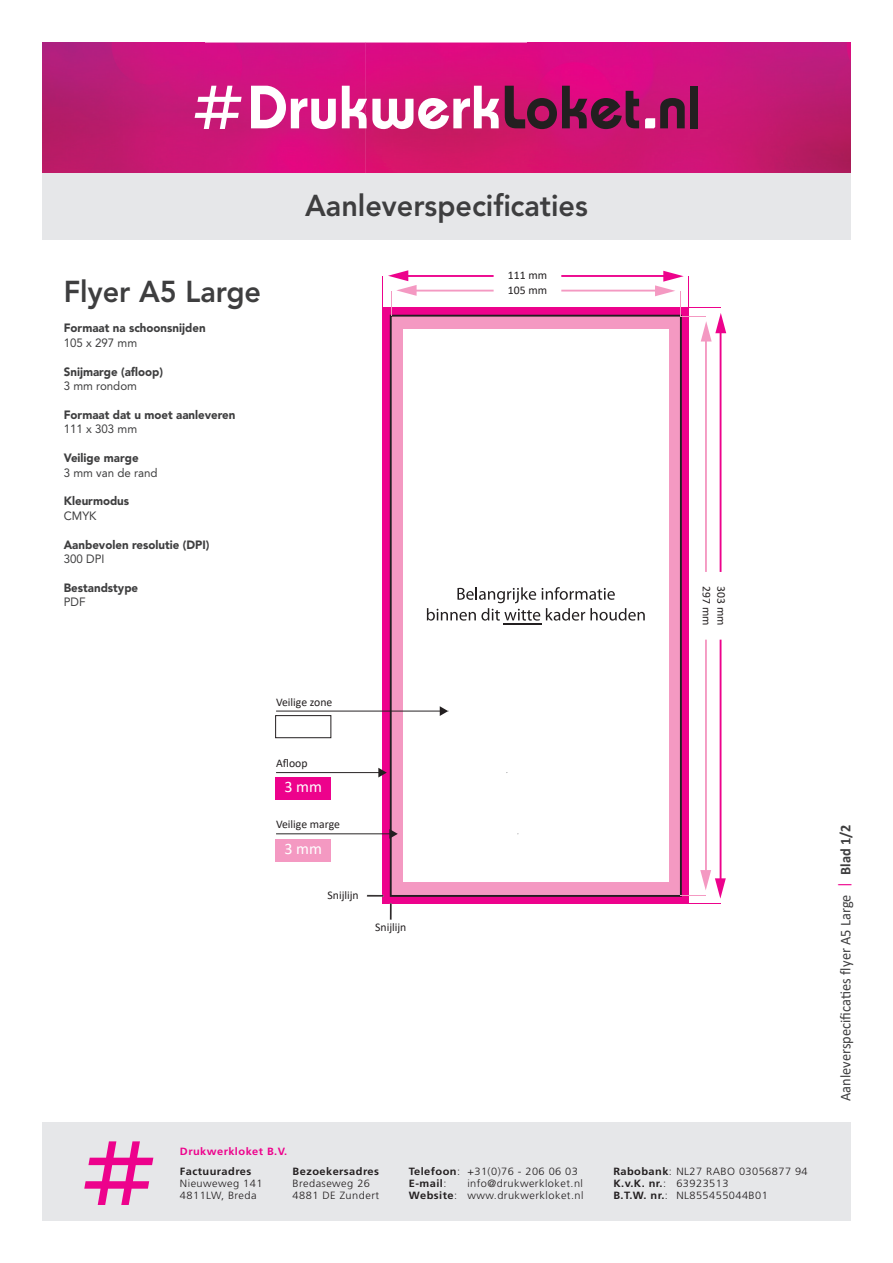
<style>
.page{position:relative;width:893px;height:1263px;background:#fff}
.page>*{position:absolute;margin:0;border:0;box-sizing:border-box;transform-origin:0 0}
.t1{font:800 30px "Avenir";color:#3e3e3f;scale:.96 1}
.t2{font:16.05px "Calibri";color:#fff}
.t3{font:15px "Calibri";color:#3e3e3f;scale:.96 1}
.t4{font:900 12px "Avenir";color:#3e3e3f;scale:.96 1}
.t5{font:12px "Avenir";color:#3e3e3f;scale:.96 1}
.t6{font:11.7px "Calibri";color:#231f20}
.t7{font:300 10.5px/12px "Frutiger";letter-spacing:.04em;color:#231f20;scale:1.05 1}
.t8{font:700 10.5px "Frutiger";letter-spacing:.04em;color:#231f20;scale:1.05 1}
.t9{font:700 10.5px "Frutiger";letter-spacing:.04em;color:#ed028c;scale:1.05 1}
.s1{font-weight:700}
.s2{color:#ed028c}
</style>
<div class="page">
<img style="left:43px;top:43px;width:807px;height:130px">
<svg style="left:505px;top:86px;width:134px;height:43px;background:#841650"></svg>
<div style="left:690px;top:86px;width:8px;height:42px;background:#231f20"></div>
<svg style="left:645px;top:98px;width:40px;height:30px"></svg>
<svg style="left:251px;top:86px;width:85px;height:43px"></svg>
<svg style="left:342px;top:86px;width:157px;height:43px"></svg>
<svg style="left:195px;top:86px;width:47px;height:43px"></svg>
<div style="left:43px;top:173px;width:807px;height:66px;background:#e6e7e9"></div>
<div style="left:382px;top:307px;width:307px;height:597px;background:#ed028c"></div>
<div style="left:391px;top:316px;width:290px;height:580px;background:#f499c2"></div>
<div style="left:390px;top:315px;width:292px;height:582px;border:2px solid #231f20"></div>
<div style="left:403px;top:329px;width:266px;height:553px;background:#fff"></div>
<hr style="left:405px;top:275px;width:89px;height:2px;background:#ed028c">
<hr style="left:689px;top:903px;width:32px;height:1px;background:#ed028c">
<hr style="left:720px;top:329px;width:1px;height:243px;background:#ed028c">
<hr style="left:720px;top:640px;width:1px;height:242px;background:#ed028c">
<hr style="left:705px;top:338px;width:2px;height:234px;background:#f499c2">
<hr style="left:705px;top:640px;width:2px;height:234px;background:#f499c2">
<hr style="left:382px;top:276px;width:1px;height:31px;background:#ed028c">
<hr style="left:561px;top:275px;width:106px;height:2px;background:#ed028c">
<hr style="left:413px;top:290px;width:81px;height:2px;background:#f499c2">
<svg style="left:388px;top:270px;width:29px;height:46px"></svg>
<hr style="left:561px;top:290px;width:98px;height:2px;background:#f499c2">
<svg style="left:655px;top:271px;width:71px;height:70px"></svg>
<svg style="left:681px;top:870px;width:45px;height:29px"></svg>
<svg style="left:276px;top:706px;width:173px;height:10px"></svg>
<div style="left:275px;top:715px;width:56px;height:23px;border:1px solid #231f20"></div>
<svg style="left:276px;top:768px;width:111px;height:9px"></svg>
<div style="left:276px;top:777px;width:55px;height:22px;background:#ed028c"></div>
<svg style="left:276px;top:829px;width:122px;height:10px"></svg>
<div style="left:276px;top:839px;width:55px;height:22px;background:#f499c2"></div>
<svg style="left:427px;top:587px;width:218px;height:34px"></svg>
<hr style="left:503px;top:623px;width:39px;height:1px;background:#231f20">
<svg style="left:390px;top:903px;width:2px;height:17px"></svg>
<svg style="left:367px;top:895px;width:16px;height:2px"></svg>
<div style="left:43px;top:1122px;width:807px;height:98px;background:#e6e7e9"></div>
<svg style="left:84px;top:1141px;width:69px;height:64px"></svg>
<h1 class="t1" style="left:64px;top:274px;width:207px">Flyer A5 Large</h1>
<p class="t4" style="left:64px;top:321px;width:149px">Formaat na schoonsnijden</p>
<p class="t5" style="left:64px;top:336px;width:78px">105 x 297 mm</p>
<p class="t4" style="left:64px;top:364px;width:105px">Snijmarge (afloop)</p>
<p class="t5" style="left:64px;top:379px;width:78px">3 mm rondom</p>
<p class="t4" style="left:64px;top:407px;width:180px">Formaat dat u moet aanleveren</p>
<p class="t5" style="left:64px;top:422px;width:78px">111 x 303 mm</p>
<p class="t4" style="left:64px;top:451px;width:80px">Veilige marge</p>
<p class="t5" style="left:64px;top:465px;width:99px">3 mm van de rand</p>
<p class="t4" style="left:64px;top:494px;width:70px">Kleurmodus</p>
<p class="t5" style="left:64px;top:509px;width:36px">CMYK</p>
<p class="t4" style="left:64px;top:537px;width:153px">Aanbevolen resolutie (DPI)</p>
<p class="t5" style="left:64px;top:552px;width:44px">300 DPI</p>
<p class="t4" style="left:64px;top:580px;width:79px">Bestandstype</p>
<p class="t5" style="left:64px;top:595px;width:24px">PDF</p>
<h1 class="t1" style="left:305px;top:188px;width:296px">Aanleverspecificaties</h1>
<p class="t6" style="left:508px;top:267px;width:41px">111 mm</p>
<p class="t6" style="left:508px;top:282px;width:41px">105 mm</p>
<p class="t6" style="left:276px;top:694px;width:58px">Veilige zone</p>
<p class="t6" style="left:276px;top:755px;width:33px">Afloop</p>
<h2 class="t2" style="left:284px;top:776px;width:39px">3 mm</h2>
<p class="t6" style="left:276px;top:816px;width:65px">Veilige marge</p>
<h2 class="t2" style="left:284px;top:837px;width:39px">3 mm</h2>
<p class="t6" style="left:327px;top:887px;width:33px">Snijlijn</p>
<p class="t6" style="left:375px;top:919px;width:33px">Snijlijn</p>
<p class="t6" style="left:715px;top:586px;width:41px;rotate:90deg">297 mm</p>
<p class="t6" style="left:730px;top:586px;width:41px;rotate:90deg">303 mm</p>
<p class="t9" style="left:180px;top:1145px;width:104px">Drukwerkloket B.V.</p>
<p class="t8" style="left:180px;top:1165px;width:70px">Factuuradres</p>
<p class="t7" style="left:180px;top:1177px;width:80px">Nieuweweg 141<br>4811LW, Breda</p>
<p class="t8" style="left:293px;top:1165px;width:84px">Bezoekersadres</p>
<p class="t7" style="left:293px;top:1177px;width:84px">Bredaseweg 26<br>4881 DE Zundert</p>
<p class="t7" style="left:409px;top:1165px;width:163px"><span class="s1">Telefoon</span>: +31(0)76 - 206 06 03<br><span class="s1">E-mail</span>:</p>
<p class="t7" style="left:409px;top:1177px;width:168px;text-align:right">info@drukwerkloket.nl<br><span class="s1">Website</span>: www.drukwerkloket.nl</p>
<p class="t7" style="left:613px;top:1165px;width:187px"><span class="s1">Rabobank</span>: NL27 RABO 03056877 94<br><span class="s1">K.v.K. nr.</span>: 63923513<br><span class="s1">B.T.W. nr.</span>: NL855455044B01</p>
<h3 class="t3" style="left:835px;top:1101px;width:290px;rotate:-90deg">Aanleverspecifica es flyer A5 Large <span class="s2">|</span> <span class="s1">Blad 1/2</span></h3>
</div>
